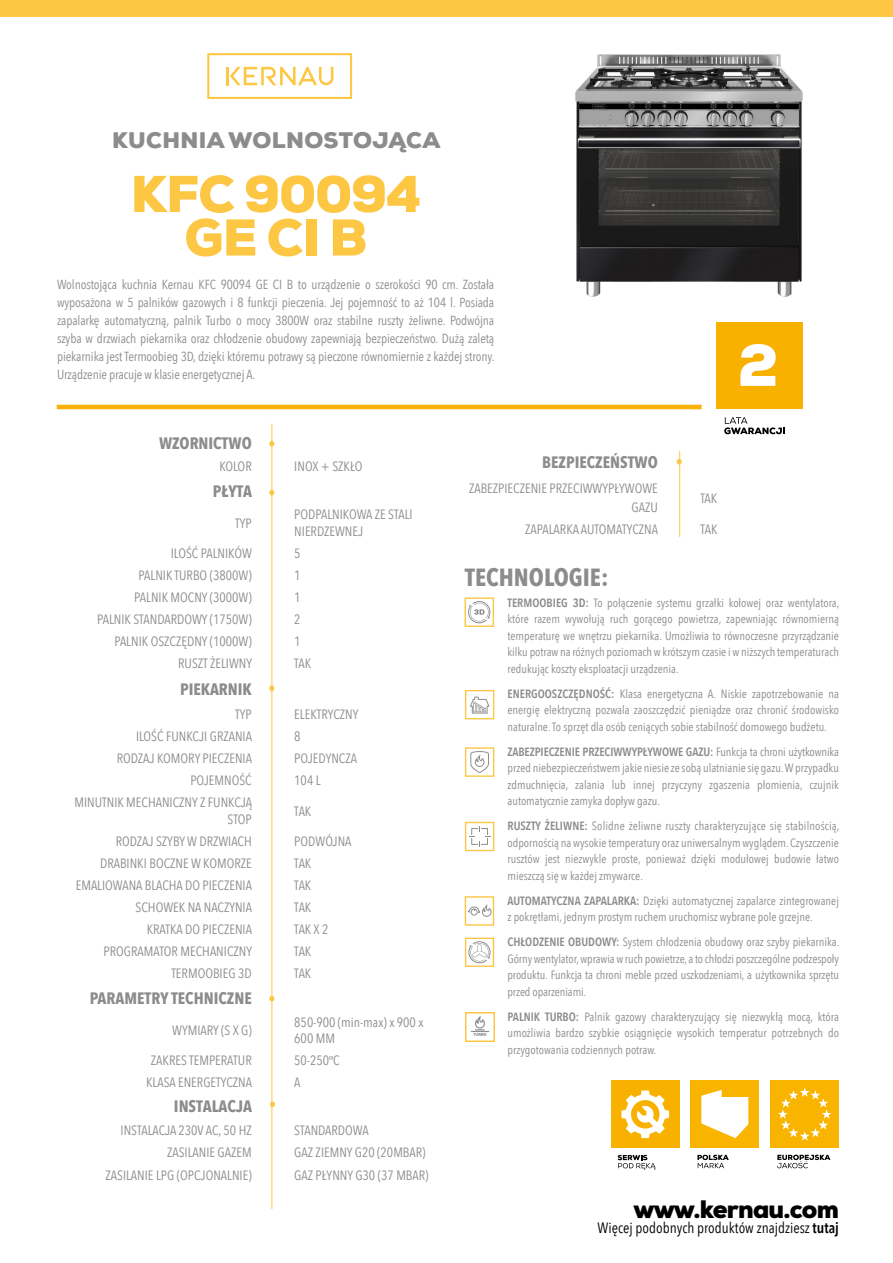
<style>
.page{position:relative;width:893px;height:1263px;background:#fff}
.page>*{position:absolute;margin:0;border:0;box-sizing:border-box;transform-origin:0 0}
.t1{font:900 51.6px/43.5px "Nexa";letter-spacing:-.025em;color:#fdc643;text-align:center}
.t2{font:900 25.2px "Nexa";letter-spacing:-.03em;color:#000}
.t3{font:700 24.75px "Avenir Next Condensed";color:#8c8c8b}
.t4{font:900 22.5px "Nexa";letter-spacing:.015em;color:#8c8c8b}
.t5{font:700 16.5px "Avenir Next Condensed";color:#8c8c8b}
.t6{font:15px "Avenir Next Condensed";color:#000}
.t7{font:13.5px/16.2px "Avenir Next Condensed";color:#8c8c8b}
.t8{font:13.2px/18px "Avenir Next Condensed";letter-spacing:-.01em;color:#8c8c8b;text-align:justify}
.t9{font:12px/16.5px "Avenir Next Condensed";color:#8c8c8b;text-align:justify}
.s1{font-family:"Times New Roman"}
.s2{font-weight:600}
</style>
<div class="page">
<div style="left:0;top:0;width:893px;height:16px;background:#fdc643"></div>
<hr style="left:272px;top:424px;width:1px;height:785px;background:#fdc643">
<svg style="left:269px;top:685px;width:5px;height:6px"></svg>
<svg style="left:269px;top:441px;width:5px;height:5px"></svg>
<svg style="left:269px;top:996px;width:5px;height:5px"></svg>
<hr style="left:57px;top:405px;width:645px;height:4px;background:#f9b009">
<svg style="left:207px;top:53px;width:145px;height:46px"></svg>
<svg style="left:270px;top:1101px;width:5px;height:6px"></svg>
<svg style="left:269px;top:490px;width:5px;height:5px"></svg>
<svg style="left:465px;top:597px;width:29px;height:30px"></svg>
<svg style="left:465px;top:690px;width:29px;height:29px"></svg>
<svg style="left:465px;top:747px;width:29px;height:30px"></svg>
<svg style="left:465px;top:822px;width:29px;height:29px"></svg>
<svg style="left:465px;top:896px;width:29px;height:30px"></svg>
<svg style="left:465px;top:938px;width:29px;height:29px"></svg>
<img style="left:465px;top:1012px;width:29px;height:29px">
<hr style="left:679px;top:451px;width:1px;height:86px;background:#fdc643">
<svg style="left:677px;top:459px;width:5px;height:6px"></svg>
<div style="left:770px;top:1080px;width:69px;height:68px;background:#f9b400"></div>
<svg style="left:778px;top:1087px;width:54px;height:53px"></svg>
<svg style="left:777px;top:1155px;width:53px;height:13px"></svg>
<div style="left:691px;top:1080px;width:68px;height:68px;background:#f9b400"></div>
<svg style="left:697px;top:1155px;width:32px;height:13px"></svg>
<svg style="left:701px;top:1090px;width:47px;height:48px"></svg>
<div style="left:611px;top:1080px;width:68px;height:68px;background:#f9b100"></div>
<svg style="left:618px;top:1155px;width:38px;height:14px"></svg>
<svg style="left:621px;top:1090px;width:48px;height:48px"></svg>
<svg style="left:724px;top:417px;width:61px;height:17px"></svg>
<div style="left:716px;top:322px;width:86px;height:87px;background:#f9b100"></div>
<svg style="left:740px;top:344px;width:36px;height:42px"></svg>
<img style="left:576px;top:54px;width:226px;height:243px">
<h3 class="t4" style="left:112px;top:126px;width:330px">KUCHNIA WOLNOSTOJĄCA</h3>
<h1 class="t1" style="left:131px;top:173px;width:292px">KFC 90094<br>GE CI B</h1>
<p class="t8" style="left:57px;top:275px;width:439px">Wolnostojąca kuchnia Kernau KFC 90094 GE CI B to urządzenie o szerokości 90 cm. Została wyposażona w 5 palników gazowych i 8 funkcji pieczenia. Jej pojemność to aż 104 l. Posiada zapalarkę automatyczną, palnik Turbo o mocy 3800W oraz stabilne ruszty żeliwne. Podwójna szyba w drzwiach piekarnika oraz chłodzenie obudowy zapewniają bezpieczeństwo. Dużą zaletą piekarnika jest Termoobieg 3D, dzięki któremu potrawy są pieczone równomiernie z każdej strony.<br>Urządzenie pracuje w klasie energetycznej A.</p>
<h3 class="t5" style="left:159px;top:433px;width:94px">WZORNICTWO</h3>
<p class="t7" style="left:219px;top:457px;width:34px">KOLOR</p>
<p class="t7" style="left:294px;top:457px;width:70px">INOX + SZKŁO</p>
<h3 class="t5" style="left:213px;top:481px;width:41px">PŁYTA</h3>
<p class="t7" style="left:235px;top:514px;width:18px">TYP</p>
<p class="t7" style="left:294px;top:506px;width:120px">PODPALNIKOWA ZE STALI<br>NIERDZEWNEJ</p>
<p class="t7" style="left:171px;top:544px;width:83px">ILOŚĆ PALNIKÓW</p>
<p class="t7" style="left:294px;top:544px;width:8px">5</p>
<p class="t7" style="left:139px;top:566px;width:115px">PALNIK TURBO (3800W)</p>
<p class="t7" style="left:294px;top:566px;width:8px">1</p>
<p class="t7" style="left:134px;top:588px;width:119px">PALNIK MOCNY (3000W)</p>
<p class="t7" style="left:294px;top:588px;width:8px">1</p>
<p class="t7" style="left:97px;top:610px;width:156px">PALNIK STANDARDOWY (1750W)</p>
<p class="t7" style="left:294px;top:610px;width:8px">2</p>
<p class="t7" style="left:114px;top:632px;width:139px">PALNIK OSZCZĘDNY (1000W)</p>
<p class="t7" style="left:294px;top:632px;width:8px">1</p>
<p class="t7" style="left:178px;top:654px;width:75px">RUSZT ŻELIWNY</p>
<p class="t7" style="left:294px;top:654px;width:18px">TAK</p>
<h3 class="t5" style="left:180px;top:679px;width:73px">PIEKARNIK</h3>
<p class="t7" style="left:235px;top:706px;width:18px">TYP</p>
<p class="t7" style="left:294px;top:706px;width:66px">ELEKTRYCZNY</p>
<p class="t7" style="left:136px;top:728px;width:117px">ILOŚĆ FUNKCJI GRZANIA</p>
<p class="t7" style="left:294px;top:728px;width:8px">8</p>
<p class="t7" style="left:117px;top:750px;width:137px">RODZAJ KOMORY PIECZENIA</p>
<p class="t7" style="left:294px;top:750px;width:64px">POJEDYNCZA</p>
<p class="t7" style="left:190px;top:772px;width:63px">POJEMNOŚĆ</p>
<p class="t7" style="left:294px;top:772px;width:28px">104 L</p>
<p class="t7" style="left:74px;top:794px;width:179px;text-align:right">MINUTNIK MECHANICZNY Z FUNKCJĄ<br>STOP</p>
<p class="t7" style="left:294px;top:802px;width:19px">TAK</p>
<p class="t7" style="left:116px;top:832px;width:138px">RODZAJ SZYBY W DRZWIACH</p>
<p class="t7" style="left:294px;top:832px;width:59px">PODWÓJNA</p>
<p class="t7" style="left:100px;top:854px;width:153px">DRABINKI BOCZNE W KOMORZE</p>
<p class="t7" style="left:294px;top:854px;width:19px">TAK</p>
<p class="t7" style="left:76px;top:876px;width:178px">EMALIOWANA BLACHA DO PIECZENIA</p>
<p class="t7" style="left:294px;top:876px;width:19px">TAK</p>
<p class="t7" style="left:136px;top:898px;width:118px">SCHOWEK NA NACZYNIA</p>
<p class="t7" style="left:294px;top:898px;width:19px">TAK</p>
<p class="t7" style="left:147px;top:920px;width:107px">KRATKA DO PIECZENIA</p>
<p class="t7" style="left:294px;top:920px;width:36px">TAK X 2</p>
<p class="t7" style="left:104px;top:942px;width:150px">PROGRAMATOR MECHANICZNY</p>
<p class="t7" style="left:294px;top:942px;width:19px">TAK</p>
<p class="t7" style="left:171px;top:964px;width:82px">TERMOOBIEG 3D</p>
<p class="t7" style="left:294px;top:964px;width:19px">TAK</p>
<h3 class="t5" style="left:90px;top:988px;width:164px">PARAMETRY TECHNICZNE</h3>
<p class="t7" style="left:172px;top:1021px;width:81px">WYMIARY (S X G)</p>
<p class="t7" style="left:294px;top:1013px;width:131px">850-900 (min-max) x 900 x<br>600 MM</p>
<p class="t7" style="left:151px;top:1051px;width:102px">ZAKRES TEMPERATUR</p>
<p class="t7" style="left:294px;top:1051px;width:47px">50-250<span class="s1">º</span>C</p>
<p class="t7" style="left:146px;top:1073px;width:107px">KLASA ENERGETYCZNA</p>
<p class="t7" style="left:294px;top:1073px;width:8px">A</p>
<h3 class="t5" style="left:174px;top:1096px;width:80px">INSTALACJA</h3>
<p class="t7" style="left:121px;top:1122px;width:133px">INSTALACJA 230V AC, 50 HZ</p>
<p class="t7" style="left:294px;top:1122px;width:76px">STANDARDOWA</p>
<p class="t7" style="left:167px;top:1144px;width:86px">ZASILANIE GAZEM</p>
<p class="t7" style="left:294px;top:1144px;width:133px">GAZ ZIEMNY G20 (20MBAR)</p>
<p class="t7" style="left:106px;top:1166px;width:148px">ZASILANIE LPG (OPCJONALNIE)</p>
<p class="t7" style="left:294px;top:1166px;width:136px">GAZ PŁYNNY G30 (37 MBAR)</p>
<h3 class="t5" style="left:542px;top:452px;width:117px">BEZPIECZEŃSTWO</h3>
<p class="t7" style="left:469px;top:477px;width:190px;line-height:19.8px;text-align:right">ZABEZPIECZENIE PRZECIWWYPŁYWOWE<br>GAZU</p>
<p class="t7" style="left:700px;top:489px;width:18px">TAK</p>
<p class="t7" style="left:525px;top:521px;width:134px">ZAPALARKA AUTOMATYCZNA</p>
<p class="t7" style="left:700px;top:521px;width:19px">TAK</p>
<h3 class="t3" style="left:465px;top:562px;width:145px">TECHNOLOGIE:</h3>
<p class="t9" style="left:507px;top:594px;width:333px"><span class="s2">TERMOOBIEG 3D:</span> To połączenie systemu grzałki kołowej oraz wentylatora, które razem wywołują ruch gorącego powietrza, zapewniając równomierną temperaturę we wnętrzu piekarnika. Umożliwia to równoczesne przyrządzanie kilku potraw na różnych poziomach w krótszym czasie i w niższych temperaturach redukując koszty eksploatacji urządzenia.</p>
<p class="t9" style="left:507px;top:685px;width:333px"><span class="s2">ENERGOOSZCZĘDNOŚĆ:</span> Klasa energetyczna A. Niskie zapotrzebowanie na energię elektryczną pozwala zaoszczędzić pieniądze oraz chronić środowisko naturalne. To sprzęt dla osób ceniących sobie stabilność domowego budżetu.</p>
<p class="t9" style="left:507px;top:743px;width:333px"><span class="s2">ZABEZPIECZENIE PRZECIWWYPŁYWOWE GAZU:</span> Funkcja ta chroni użytkownika przed niebezpieczeństwem jakie niesie ze sobą ulatnianie się gazu. W przypadku zdmuchnięcia, zalania lub innej przyczyny zgaszenia płomienia, czujnik automatycznie zamyka dopływ gazu.</p>
<p class="t9" style="left:507px;top:817px;width:333px"><span class="s2">RUSZTY ŻELIWNE:</span> Solidne żeliwne ruszty charakteryzujące się stabilnością, odpornością na wysokie temperatury oraz uniwersalnym wyglądem. Czyszczenie rusztów jest niezwykle proste, ponieważ dzięki modułowej budowie łatwo mieszczą się w każdej zmywarce.</p>
<p class="t9" style="left:507px;top:892px;width:333px"><span class="s2">AUTOMATYCZNA ZAPALARKA:</span> Dzięki automatycznej zapalarce zintegrowanej z pokrętłami, jednym prostym ruchem uruchomisz wybrane pole grzejne.</p>
<p class="t9" style="left:507px;top:933px;width:333px"><span class="s2">CHŁODZENIE OBUDOWY:</span> System chłodzenia obudowy oraz szyby piekarnika.<br>Górny wentylator, wprawia w ruch powietrze, a to chłodzi poszczególne podzespoły produktu. Funkcja ta chroni meble przed uszkodzeniami, a użytkownika sprzętu przed oparzeniami.</p>
<p class="t9" style="left:507px;top:1008px;width:333px"><span class="s2">PALNIK TURBO:</span> Palnik gazowy charakteryzujący się niezwykłą mocą, która umożliwia bardzo szybkie osiągnięcie wysokich temperatur potrzebnych do przygotowania codziennych potraw.</p>
<h2 class="t2" style="left:633px;top:1193px;width:207px">www.kernau.com</h2>
<p class="t6" style="left:598px;top:1215px;width:243px">Więcej podobnych produktów znajdziesz <span class="s2">tutaj</span></p>
</div>
